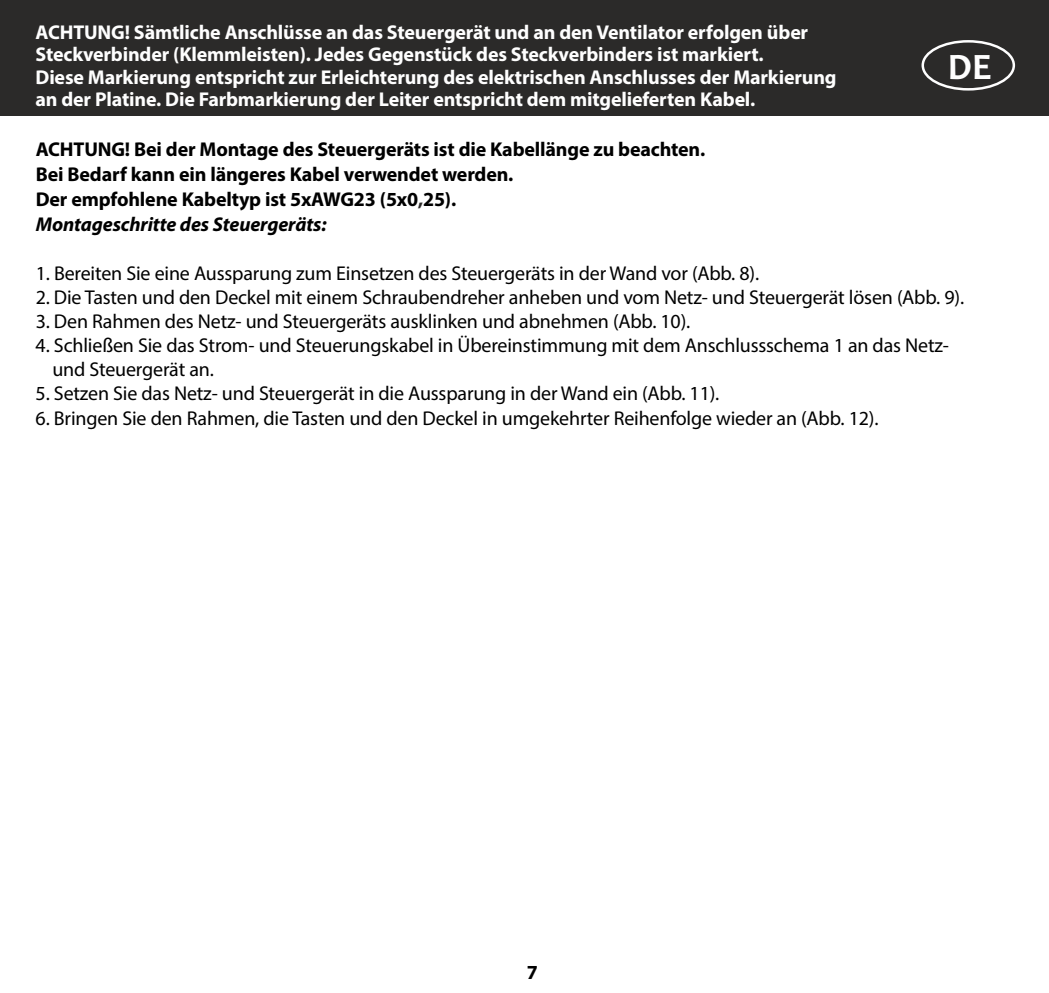
<style>
.page{position:relative;width:1049px;height:993px;background:#fff}
.page>*{position:absolute;margin:0;border:0;box-sizing:border-box;transform-origin:0 0}
.t1{font:700 37.5px "Candara";color:#fefefe}
.t2{font:20px/24px "Myriad Pro";letter-spacing:-.01em;color:#000}
.t3{font:700 20px/22.2px "Myriad Pro";letter-spacing:-.01em;color:#fefefe}
.t4{font:700 20px/24.8px "Myriad Pro";letter-spacing:-.01em;color:#000}
.s1{color:#2b2a29}
.s2{font-style:italic}
</style>
<div class="page">
<div style="left:0;top:0;width:1049px;height:115px;background:#2b2a29"></div>
<div style="left:921px;top:40px;width:94px;height:51px;border:3px solid #fefefe;border-radius:50%"></div>
<p class="t3" style="left:35px;top:23px;width:802px">ACHTUNG! Sämtliche Anschlüsse an das Steuergerät und an den Ventilator erfolgen über Steckverbinder (Klemmleisten). Jedes Gegenstück des Steckverbinders ist markiert.<br>Diese Markierung entspricht zur Erleichterung des elektrischen Anschlusses der Markierung an der Platine. Die Farbmarkierung der Leiter entspricht dem mitgelieferten Kabel.</p>
<h1 class="t1" style="left:948px;top:52px;width:46px">DE</h1>
<p class="t4" style="left:36px;top:139px;width:671px">ACHTUNG! Bei der Montage des Steuergeräts ist die Kabellänge zu beachten.<br>Bei Bedarf kann ein längeres Kabel verwendet werden.<br>Der empfohlene Kabeltyp ist 5xAWG23 (5x0<span class="s1">,</span>25).<br><span class="s2">Montageschritte des Steuergeräts:</span></p>
<p class="t2" style="left:36px;top:263px;width:725px">1. Bereiten Sie eine Aussparung zum Einsetzen des Steuergeräts in der Wand vor (Abb. 8).</p>
<p class="t2" style="left:36px;top:287px;width:930px">2. Die Tasten und den Deckel mit einem Schraubendreher anheben und vom Netz- und Steuergerät lösen (Abb. 9).</p>
<p class="t2" style="left:36px;top:311px;width:656px">3. Den Rahmen des Netz- und Steuergeräts ausklinken und abnehmen (Abb. 10).</p>
<p class="t2" style="left:52px;top:335px;width:898px;text-indent:-17px">4. Schließen Sie das Strom- und Steuerungskabel in Übereinstimmung mit dem Anschlussschema 1 an das Netz&shy;und Steuergerät an.</p>
<p class="t2" style="left:36px;top:383px;width:685px">5. Setzen Sie das Netz- und Steuergerät in die Aussparung in der Wand ein (Abb. 11).</p>
<p class="t2" style="left:36px;top:407px;width:844px">6. Bringen Sie den Rahmen, die Tasten und den Deckel in umgekehrter Reihenfolge wieder an (Abb. 12).</p>
<p class="t4" style="left:527px;top:961px;width:13px">7</p>
</div>
